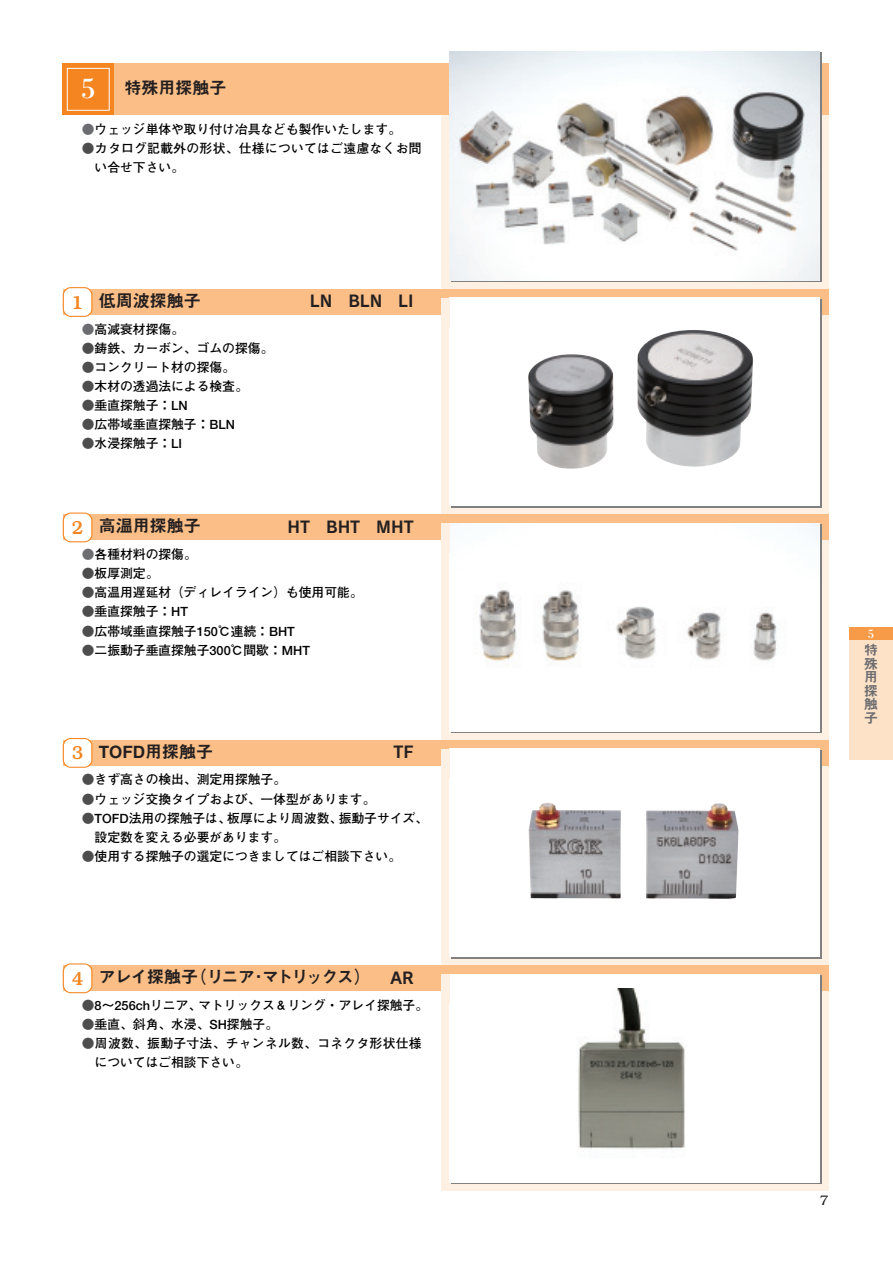
<style>
.page{position:relative;width:893px;height:1262px;background:#fff}
.page>*{position:absolute;margin:0;border:0;box-sizing:border-box;transform-origin:0 0}
.t1{font:16.95px "Midashi Go MB31";color:#231f20}
.t2{font:16.95px "Midashi Go MB31";letter-spacing:-.09em;color:#231f20}
.t3{font:15.9px "Rodin CID B";color:#231f20}
.t4{font:13.8px/13.5px "Midashi Go MB31";color:#6c6d70;text-align:justify}
.t5{font:300 13.8px "Bookman";color:#231f20}
.t6{font:700 12.75px/19.2px "Futo Go B101";color:#000}
.t7{font:700 12.75px/19.2px "Futo Go B101";letter-spacing:.025em;color:#000}
.t8{font:12.75px "Bodoni";color:#fff}
.s1{font-family:"Bodoni";font-size:29.7px;color:#fff}
.s2{color:#6c6d70}
.s3{color:#4d4d4d}
.s4{font-family:"Bookman";font-weight:500;font-size:19.2px;color:#f58520}
</style>
<div class="page">
<div style="left:849px;top:640px;width:43px;height:120px;background:#fee2c8"></div>
<div style="left:849px;top:627px;width:43px;height:13px;background:#f79b48"></div>
<svg style="left:441px;top:64px;width:387px;height:1127px;background:#ece0d5"></svg>
<div style="left:63px;top:64px;width:765px;height:51px;background:#fbbe86"></div>
<svg style="left:63px;top:64px;width:51px;height:51px"></svg>
<div style="left:68px;top:69px;width:41px;height:41px;background:#f58520"></div>
<div style="left:67px;top:68px;width:42px;height:43px;border:1px solid #fff"></div>
<img style="left:450px;top:51px;width:370px;height:230px">
<div style="left:63px;top:740px;width:765px;height:25px;background:#fbbe86"></div>
<div style="left:450px;top:748px;width:370px;height:209px;background:#fff"></div>
<img style="left:528px;top:802px;width:210px;height:96px">
<div style="left:441px;top:748px;width:9px;height:30px;background:#fef0e2"></div>
<div style="left:64px;top:739px;width:27px;height:27px;background:#fff;border-radius:7px"></div>
<div style="left:63px;top:738px;width:29px;height:29px;border:1px solid #f58520;border-radius:8px"></div>
<div style="left:63px;top:965px;width:765px;height:26px;background:#fbbe86"></div>
<div style="left:450px;top:974px;width:370px;height:208px;background:#fff"></div>
<img style="left:578px;top:989px;width:107px;height:160px">
<div style="left:441px;top:974px;width:9px;height:29px;background:#fef0e2"></div>
<div style="left:64px;top:964px;width:27px;height:28px;background:#fff;border-radius:7px"></div>
<div style="left:63px;top:963px;width:29px;height:30px;border:1px solid #f58520;border-radius:8px"></div>
<div style="left:63px;top:514px;width:765px;height:26px;background:#fbbe86"></div>
<img style="left:450px;top:523px;width:370px;height:208px">
<div style="left:441px;top:523px;width:9px;height:30px;background:#fef0e2"></div>
<div style="left:64px;top:513px;width:27px;height:28px;background:#fff;border-radius:7px"></div>
<div style="left:63px;top:512px;width:29px;height:30px;border:1px solid #f58520;border-radius:8px"></div>
<div style="left:63px;top:289px;width:765px;height:26px;background:#fbbe86"></div>
<div style="left:450px;top:298px;width:370px;height:208px;background:#fff"></div>
<img style="left:528px;top:330px;width:225px;height:139px">
<div style="left:441px;top:298px;width:9px;height:29px;background:#fef0e2"></div>
<div style="left:64px;top:288px;width:27px;height:28px;background:#fff;border-radius:7px"></div>
<div style="left:63px;top:287px;width:29px;height:30px;border:1px solid #f58520;border-radius:8px"></div>
<h1 class="t1" style="left:81px;top:82px;width:147px"><span class="s1">5</span> 特殊用探触子</h1>
<p class="t6" style="left:82px;top:121px;width:320px"><span class="s2">●</span>ウェッジ単体や取り付け冶具なども製作いたします。</p>
<p class="t7" style="left:95px;top:140px;width:328px;text-indent:-13px"><span class="s3">●</span>カタログ記載外の形状、仕様についてはご遠慮なくお問い合せ下さい。</p>
<h1 class="t1" style="left:72px;top:294px;width:131px"><span class="s4">1</span> 低周波探触子</h1>
<p class="t3" style="left:310px;top:295px;width:105px">LN BLN LI</p>
<p class="t6" style="left:82px;top:320px;width:104px"><span class="s2">●</span>高減衰材探傷。</p>
<p class="t6" style="left:82px;top:340px;width:193px"><span class="s3">●</span>鋳鉄、カーボン、ゴムの探傷。</p>
<p class="t6" style="left:82px;top:359px;width:155px"><span class="s3">●</span>コンクリート材の探傷。</p>
<p class="t6" style="left:82px;top:378px;width:167px"><span class="s3">●</span>木材の透過法による検査。</p>
<p class="t6" style="left:82px;top:397px;width:107px"><span class="s3">●</span>垂直探触子：LN</p>
<p class="t6" style="left:82px;top:416px;width:155px"><span class="s3">●</span>広帯域垂直探触子：BLN</p>
<p class="t6" style="left:82px;top:435px;width:102px"><span class="s3">●</span>水浸探触子：LI</p>
<h1 class="t1" style="left:72px;top:519px;width:131px"><span class="s4">2</span> 高温用探触子</h1>
<p class="t3" style="left:287px;top:521px;width:128px">HT BHT MHT</p>
<p class="t6" style="left:82px;top:546px;width:116px"><span class="s2">●</span>各種材料の探傷。</p>
<p class="t6" style="left:82px;top:565px;width:78px"><span class="s3">●</span>板厚測定。</p>
<p class="t6" style="left:82px;top:584px;width:282px"><span class="s3">●</span>高温用遅延材（ディレイライン）も使用可能。</p>
<p class="t6" style="left:82px;top:603px;width:108px"><span class="s3">●</span>垂直探触子：HT</p>
<p class="t6" style="left:82px;top:622px;width:214px"><span class="s3">●</span>広帯域垂直探触子150℃連続：BHT</p>
<p class="t6" style="left:82px;top:642px;width:229px"><span class="s3">●</span>二振動子垂直探触子300℃間歇：MHT</p>
<h1 class="t1" style="left:72px;top:745px;width:143px"><span class="s4">3</span> TOFD用探触子</h1>
<p class="t3" style="left:393px;top:746px;width:22px">TF</p>
<p class="t6" style="left:82px;top:771px;width:206px"><span class="s3">●</span>きず高さの検出、測定用探触子。</p>
<p class="t6" style="left:82px;top:790px;width:295px"><span class="s3">●</span>ウェッジ交換タイプおよび、一体型があります。</p>
<p class="t6" style="left:95px;top:809px;width:335px;text-indent:-13px"><span class="s3">●</span>TOFD法用の探触子は、板厚により周波数、振動子サイズ、設定数を変える必要があります。</p>
<p class="t6" style="left:82px;top:848px;width:320px"><span class="s3">●</span>使用する探触子の選定につきましてはご相談下さい。</p>
<h1 class="t2" style="left:72px;top:970px;width:300px"><span class="s4">4</span> アレイ探触子（リニア・マトリックス）</h1>
<p class="t3" style="left:390px;top:971px;width:25px">AR</p>
<p class="t6" style="left:82px;top:997px;width:348px"><span class="s3">●</span>8～256chリニア、マトリックス＆リング・アレイ探触子。</p>
<p class="t6" style="left:82px;top:1016px;width:198px"><span class="s3">●</span>垂直、斜角、水浸、SH探触子。</p>
<p class="t7" style="left:95px;top:1035px;width:328px;text-indent:-13px"><span class="s3">●</span>周波数、振動子寸法、チャンネル数、コネクタ形状仕様についてはご相談下さい。</p>
<p class="t8" style="left:867px;top:629px;width:8px">5</p>
<p class="t4" style="left:864px;top:645px;width:15px">特殊用探触子</p>
<p class="t5" style="left:819px;top:1195px;width:10px">7</p>
</div>
